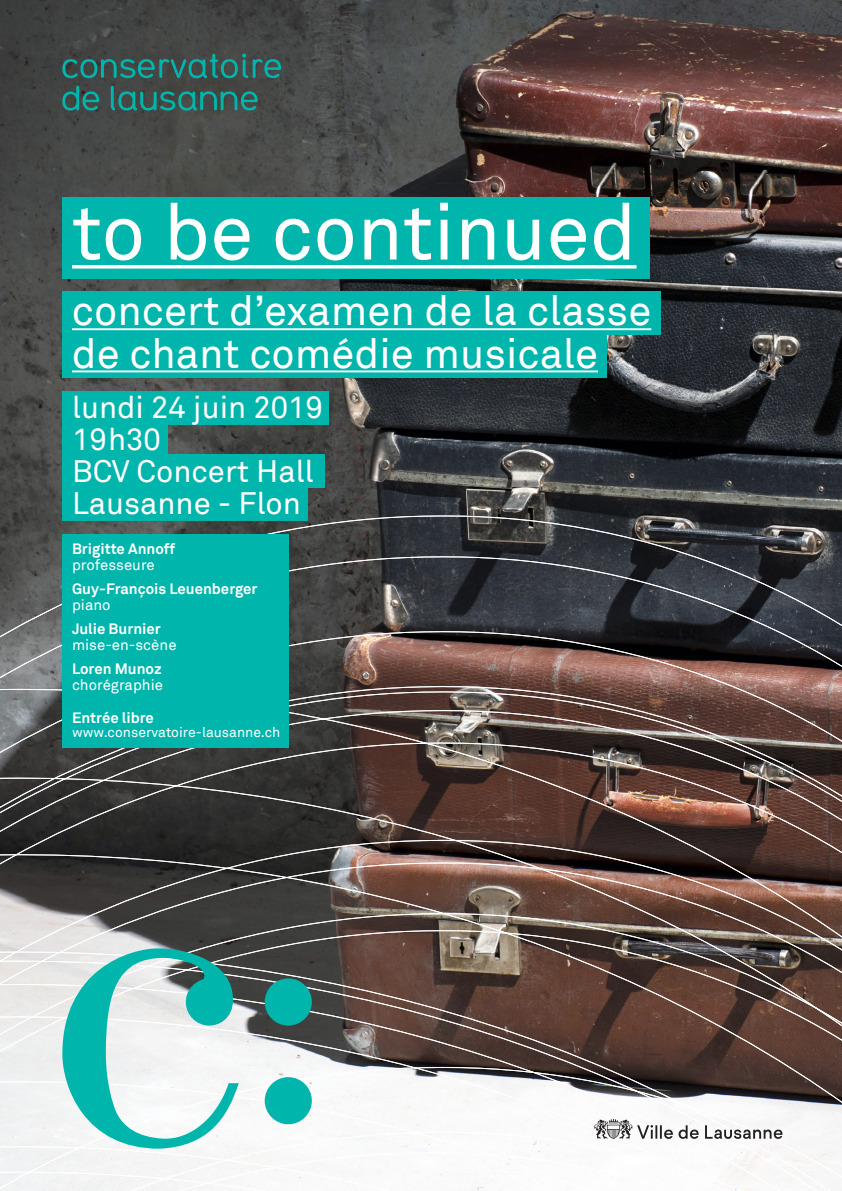
<style>
.page{position:relative;width:842px;height:1191px;background:#fff}
.page>*{position:absolute;margin:0;border:0;box-sizing:border-box;transform-origin:0 0}
.t1{font:78.6px "Akkurat";color:#fff}
.t2{font:41.8px/42.2px "Akkurat";color:#fff}
.t3{font:31px/31.8px "Akkurat";color:#fff}
.t4{font:700 15px/16px "Akkurat";color:#fff}
.t5{font:15px/16px "Akkurat";color:#fff}
.t6{font:14px "Akkurat";color:#fff}
.s1{font-weight:400}
.s2{font-weight:700}
</style>
<div class="page">
<img style="left:0;top:0;width:842px;height:512px">
<img style="left:0;top:512px;width:842px;height:679px">
<div style="left:265px;top:978px;width:47px;height:47px;background:#00b5ac;border-radius:50%"></div>
<div style="left:265px;top:1077px;width:47px;height:47px;background:#00b5ac;border-radius:50%"></div>
<svg style="left:62px;top:948px;width:177px;height:200px"></svg>
<svg style="left:62px;top:85px;width:37px;height:26px"></svg>
<svg style="left:111px;top:86px;width:147px;height:25px;background:#316560"></svg>
<svg style="left:62px;top:54px;width:219px;height:24px;background:#316460"></svg>
<div style="left:62px;top:455px;width:263px;height:33px;background:#00b5ac"></div>
<div style="left:62px;top:487px;width:246px;height:33px;background:#00b5ac"></div>
<div style="left:62px;top:534px;width:227px;height:213px;background:#00b5ac"></div>
<div style="left:62px;top:391px;width:267px;height:33px;background:#00b5ac"></div>
<div style="left:62px;top:423px;width:106px;height:33px;background:#00b5ac"></div>
<div style="left:62px;top:197px;width:588px;height:82px;background:#00b5ac"></div>
<hr style="left:72px;top:265px;width:564px;height:3px;background:#fff">
<div style="left:62px;top:291px;width:599px;height:44px;background:#00b5ac"></div>
<div style="left:62px;top:334px;width:545px;height:44px;background:#00b5ac"></div>
<hr style="left:72px;top:328px;width:579px;height:2px;background:#fff">
<hr style="left:72px;top:370px;width:526px;height:2px;background:#fff">
<svg style="left:594px;top:1119px;width:188px;height:19px"></svg>
<p class="t1" style="left:72px;top:186px;width:566px">to be continued</p>
<p class="t2" style="left:72px;top:291px;width:581px">concert d’examen de la classe de chant comédie musicale</p>
<p class="t3" style="left:72px;top:392px;width:252px">lundi 24 juin 2019<br>19h30</p>
<p class="t3" style="left:72px;top:456px;width:243px">BCV Concert Hall</p>
<p class="t3" style="left:72px;top:487px;width:230px">Lausanne - Flon</p>
<p class="t4" style="left:72px;top:541px;width:105px">Brigitte Annoff <span class="s1">professeure</span></p>
<p class="t4" style="left:72px;top:581px;width:187px">Guy-François Leuenberger <span class="s1">piano</span></p>
<p class="t5" style="left:72px;top:621px;width:106px"><span class="s2">Julie Burnier </span>mise-en-scène</p>
<p class="t5" style="left:72px;top:661px;width:93px"><span class="s2">Loren Munoz </span>chorégraphie</p>
<p class="t4" style="left:72px;top:709px;width:83px">Entrée libre</p>
<p class="t6" style="left:72px;top:723px;width:210px">www.conservatoire-lausanne.ch</p>
</div>
